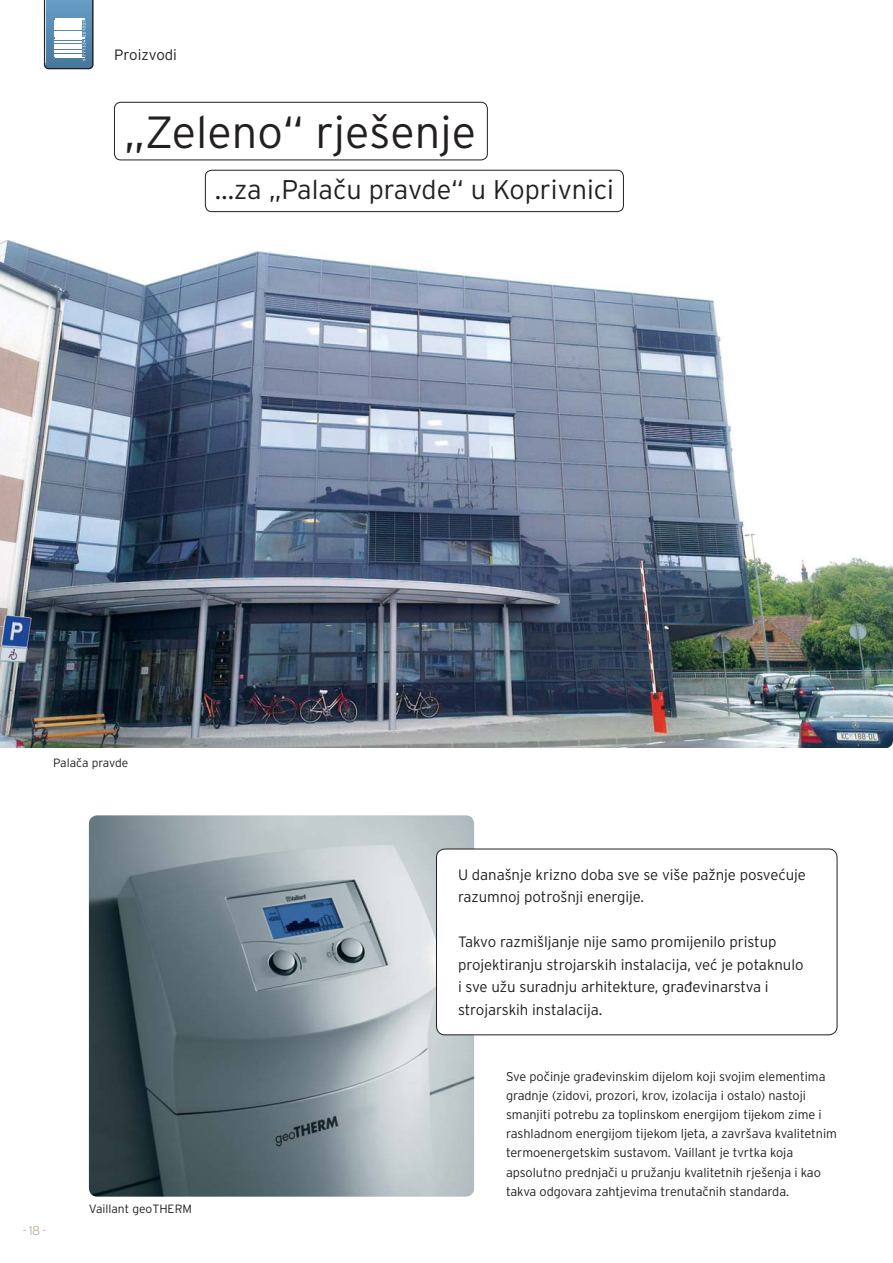
<style>
.page{position:relative;width:893px;height:1263px;background:#fff}
.page>*{position:absolute;margin:0;border:0;box-sizing:border-box;transform-origin:0 0}
.t1{font:300 45px "Interstate OT";color:#231f20}
.t2{font:300 27px "Interstate OT";color:#231f20}
.t3{font:300 15px/22.5px "Interstate OT";letter-spacing:-.005em;color:#231f20}
.t4{font:300 12.75px/19.2px "Interstate OT";letter-spacing:-.005em;color:#231f20}
.t5{font:300 12.75px "Interstate OT";color:#c2b5a3}
.t6{font:300 12px "Interstate OT";color:#231f20}
</style>
<div class="page">
<svg style="left:44px;top:0;width:50px;height:69px"></svg>
<img style="left:1px;top:240px;width:892px;height:508px">
<img style="left:89px;top:815px;width:385px;height:382px;border-radius:9px">
<div style="left:114px;top:102px;width:374px;height:58px;border:1px solid #231f20;border-radius:6px"></div>
<div style="left:205px;top:170px;width:419px;height:42px;border:1px solid #231f20;border-radius:6px"></div>
<div style="left:436px;top:849px;width:401px;height:186px;background:#fff;border-radius:9px"></div>
<div style="left:436px;top:849px;width:401px;height:186px;border:1px solid #231f20;border-radius:9px"></div>
<p class="t3" style="left:114px;top:45px;width:64px">Proizvodi</p>
<h1 class="t1" style="left:124px;top:114px;width:354px">„Zeleno“ rješenje</h1>
<h2 class="t2" style="left:215px;top:180px;width:401px">…za „Palaču pravde“ u Koprivnici</h2>
<p class="t6" style="left:53px;top:758px;width:77px">Palača pravde</p>
<p class="t5" style="left:23px;top:1226px;width:25px">- 18 -</p>
<p class="t6" style="left:89px;top:1204px;width:105px">Vaillant geoTHERM</p>
<p class="t3" style="left:458px;top:864px;width:350px">U današnje krizno doba sve se više pažnje posvećuje razumnoj potrošnji energije.</p>
<p class="t3" style="left:458px;top:932px;width:347px">Takvo razmišljanje nije samo promijenilo pristup projektiranju strojarskih instalacija, već je potaknulo i sve užu suradnju arhitekture, građevinarstva i strojarskih instalacija.</p>
<p class="t4" style="left:506px;top:1068px;width:332px">Sve počinje građevinskim dijelom koji svojim elementima gradnje (zidovi, prozori, krov, izolacija i ostalo) nastoji smanjiti potrebu za toplinskom energijom tijekom zime i rashladnom energijom tijekom ljeta, a završava kvalitetnim termoenergetskim sustavom. Vaillant je tvrtka koja apsolutno prednjači u pružanju kvalitetnih rješenja i kao takva odgovara zahtjevima trenutačnih standarda.</p>
</div>
